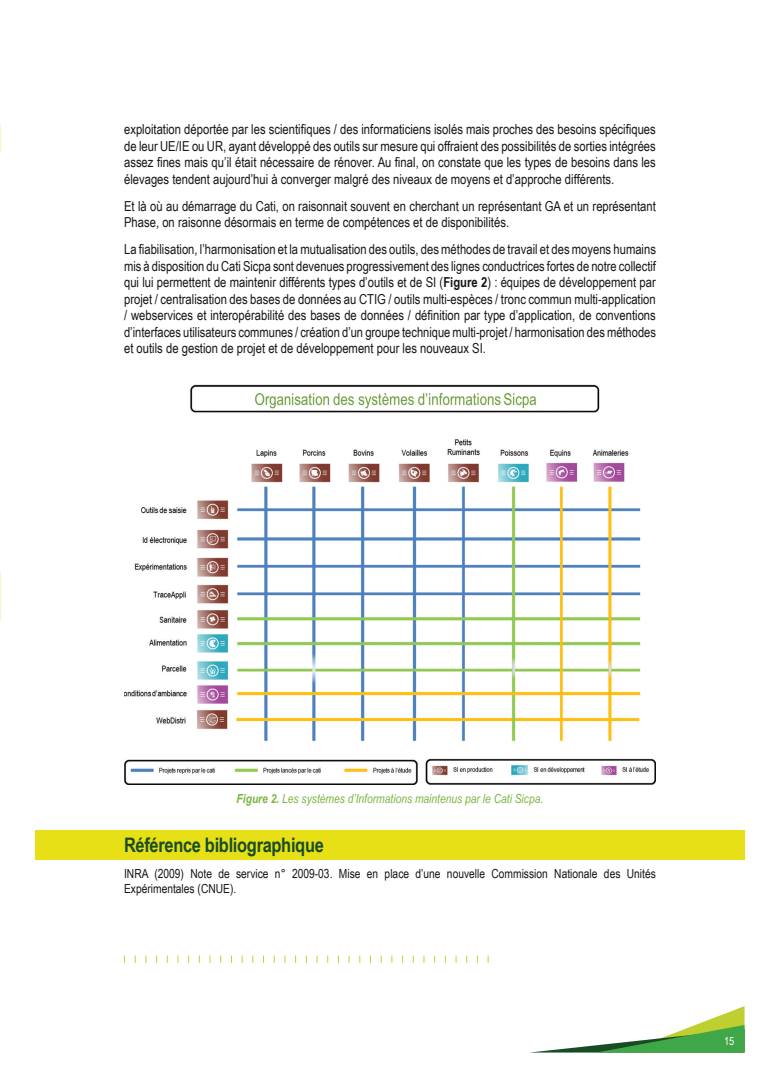
<style>
.page{position:relative;width:780px;height:1088px;background:#fff}
.page>*{position:absolute;margin:0;border:0;box-sizing:border-box;transform-origin:0 0}
.t1{font:700 20px "Arial Narrow";letter-spacing:-.015em;color:#184d24}
.t2{font:13.75px/16.5px "Arial Narrow";color:#171518;text-align:justify}
.t3{font:12.5px/15px "Arial Narrow";color:#171518}
.t4{font:italic 12.5px "Arial Narrow";color:#7ab642}
.t5{font:11.25px "Arial Narrow";color:#fff}
.s1{font-weight:700}
</style>
<div class="page">
<svg style="left:535px;top:1006px;width:209px;height:46px"></svg>
<div style="left:35px;top:830px;width:709px;height:30px;background:#e7e016"></div>
<img style="left:124px;top:384px;width:532px;height:401px">
<p class="t2" style="left:124px;top:120px;width:533px">exploitation déportée par les scientifiques / des informaticiens isolés mais proches des besoins spécifiques de leur UE/IE ou UR, ayant développé des outils sur mesure qui offraient des possibilités de sorties intégrées assez fines mais qu’il était nécessaire de rénover. Au final, on constate que les types de besoins dans les élevages tendent aujourd’hui à converger malgré des niveaux de moyens et d’approche différents.</p>
<p class="t2" style="left:124px;top:197px;width:533px">Et là où au démarrage du Cati, on raisonnait souvent en cherchant un représentant GA et un représentant<br>Phase, on raisonne désormais en terme de compétences et de disponibilités.</p>
<p class="t2" style="left:124px;top:241px;width:533px">La fiabilisation, l’harmonisation et la mutualisation des outils, des méthodes de travail et des moyens humains mis à disposition du Cati Sicpa sont devenues progressivement des lignes conductrices fortes de notre collectif qui lui permettent de maintenir différents types d’outils et de SI (<span class="s1">Figure 2</span>) : équipes de développement par projet / centralisation des bases de données au CTIG / outils multi-espèces / tronc commun multi-application / webservices et interopérabilité des bases de données / définition par type d’application, de conventions d’interfaces utilisateurs communes / création d’un groupe technique multi-projet / harmonisation des méthodes et outils de gestion de projet et de développement pour les nouveaux SI.</p>
<p class="t4" style="left:236px;top:790px;width:308px"><span class="s1">Figure 2.</span> Les systèmes d’Informations maintenus par le Cati Sicpa.</p>
<h1 class="t1" style="left:124px;top:830px;width:201px">Référence bibliographique</h1>
<p class="t3" style="left:124px;top:865px;width:533px">INRA (2009) Note de service n° 2009-03. Mise en place d’une nouvelle Commission Nationale des Unités<br>Expérimentales (CNUE).</p>
<p class="t5" style="left:724px;top:1033px;width:12px">15</p>
</div>
